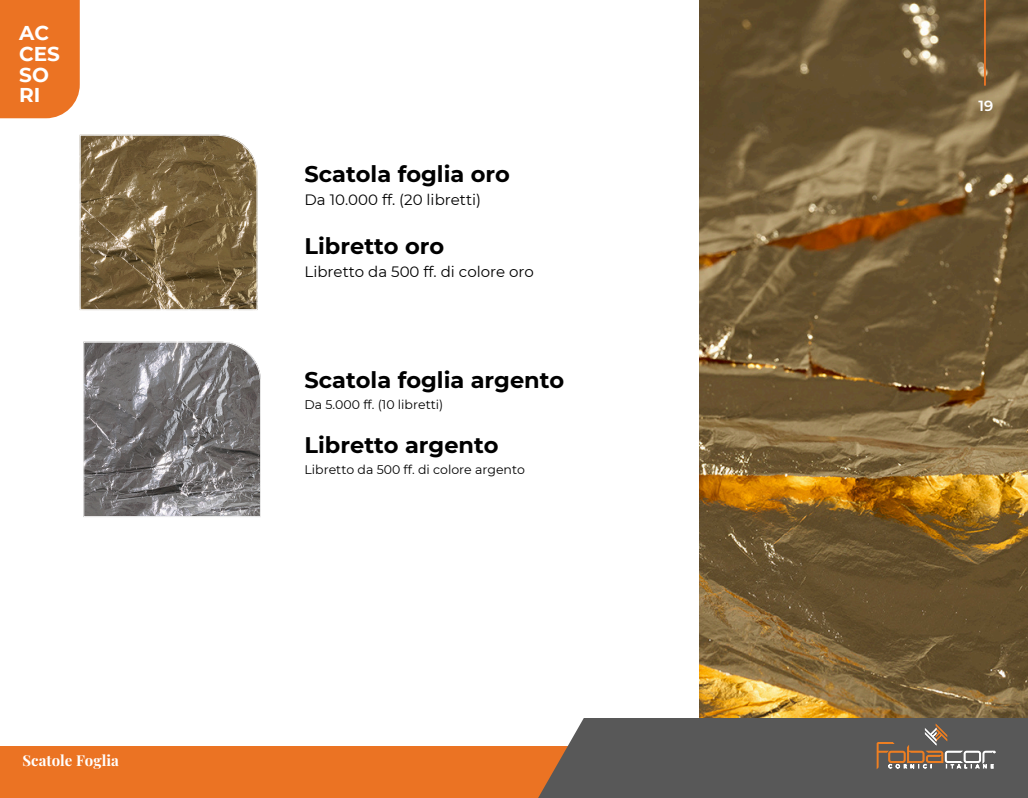
<style>
.page{position:relative;width:1028px;height:798px;background:#fff}
.page>*{position:absolute;margin:0;border:0;box-sizing:border-box;transform-origin:0 0}
.t1{font:700 22.5px "Montserrat";color:#000}
.t2{font:700 20px/20.6px "Montserrat";color:#fff}
.t3{font:15px "Montserrat";color:#000}
.t4{font:700 15px "Playfair Display";color:#fff}
.t5{font:600 14.62px "Montserrat";color:#fff}
.t6{font:12.5px "Montserrat";color:#000}
</style>
<div class="page">
<img style="left:700px;top:0;width:328px;height:718px">
<div style="left:584px;top:718px;width:444px;height:80px;background:#585858"></div>
<svg style="left:877px;top:724px;width:118px;height:44px"></svg>
<hr style="left:984px;top:0;width:1px;height:86px;background:#eb7323">
<div style="left:0;top:0;width:80px;height:118px;background:#eb7323"></div>
<div style="left:0;top:746px;width:599px;height:52px;background:#eb7323"></div>
<svg style="left:538px;top:718px;width:61px;height:80px"></svg>
<svg style="left:80px;top:135px;width:177px;height:175px;background:#7f6a48"></svg>
<svg style="left:83px;top:342px;width:177px;height:175px;background:#7f7c7d"></svg>
<p class="t2" style="left:19px;top:23px;width:42px">AC<br>CES<br>SO<br>RI</p>
<p class="t4" style="left:23px;top:750px;width:98px">Scatole Foglia</p>
<p class="t1" style="left:304px;top:160px;width:207px">Scatola foglia oro</p>
<p class="t3" style="left:304px;top:190px;width:178px">Da 10.000 ff. (20 libretti)</p>
<p class="t1" style="left:304px;top:232px;width:141px">Libretto oro</p>
<p class="t3" style="left:304px;top:262px;width:231px">Libretto da 500 ff. di colore oro</p>
<p class="t1" style="left:304px;top:366px;width:261px">Scatola foglia argento</p>
<p class="t6" style="left:304px;top:397px;width:140px">Da 5.000 ff. (10 libretti)</p>
<p class="t1" style="left:304px;top:431px;width:196px">Libretto argento</p>
<p class="t6" style="left:304px;top:461px;width:222px">Libretto da 500 ff. di colore argento</p>
<p class="t5" style="left:978px;top:97px;width:16px">19</p>
</div>
